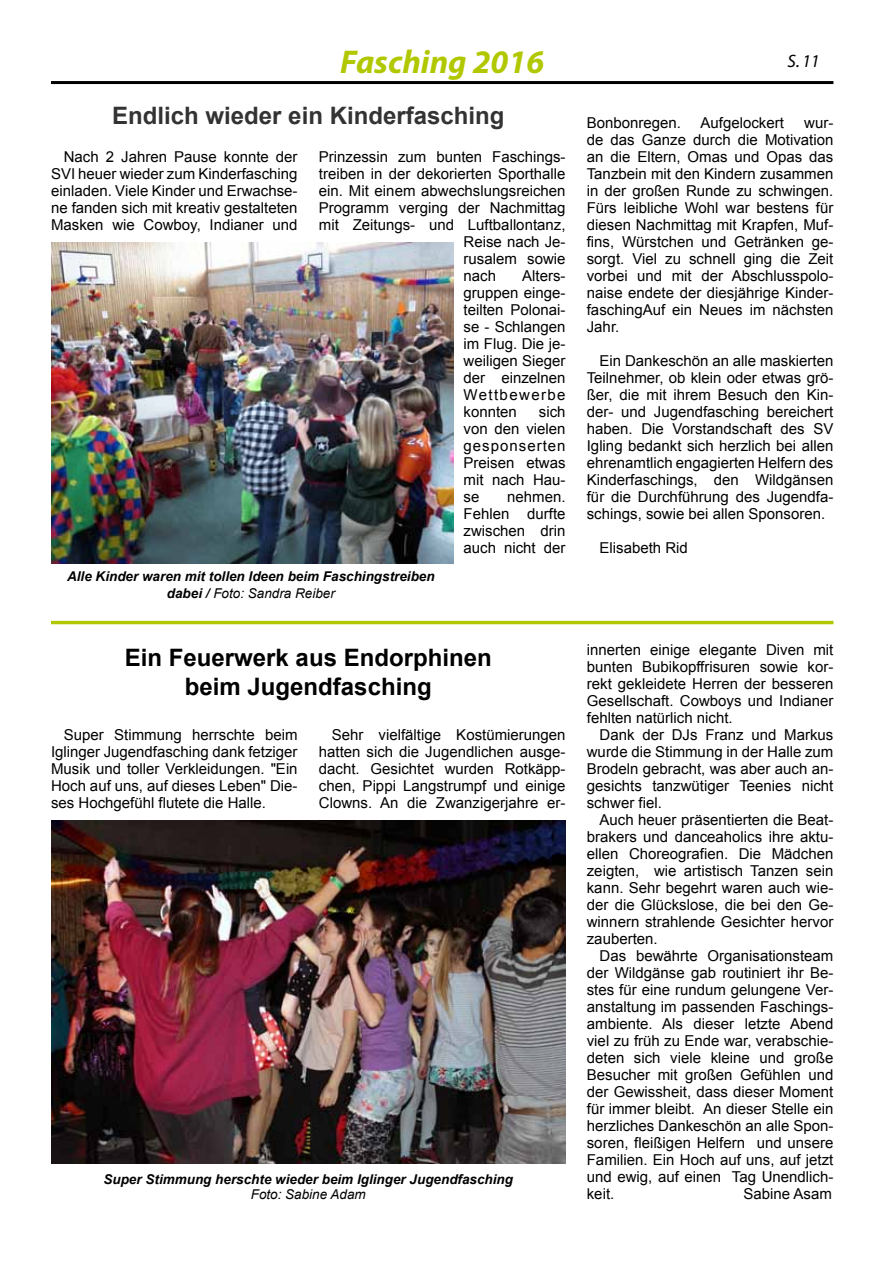
<style>
.page{position:relative;width:893px;height:1263px;background:#fff}
.page>*{position:absolute;margin:0;border:0;box-sizing:border-box;transform-origin:0 0}
.t1{font:italic 700 33px "Myriad Pro";color:#b1c800}
.t2{font:700 24px/28.8px "Arial";color:#000;text-align:center}
.t3{font:700 24px "Arial";color:#333}
.t4{font:italic 18px "Myriad Pro";color:#000}
.t5{font:15px/17px "Arial";color:#000;text-align:justify}
.t6{font:italic 700 13.5px/16.5px "Arial";color:#000;text-align:center}
.t7{font:italic 13.5px "Arial";color:#000}
.s1{font-weight:400}
</style>
<div class="page">
<hr style="left:51px;top:81px;width:782px;height:3px;background:#000">
<img style="left:51px;top:821px;width:515px;height:343px">
<img style="left:51px;top:242px;width:403px;height:321px">
<hr style="left:51px;top:621px;width:782px;height:3px;background:#b4c205">
<h1 class="t1" style="left:340px;top:40px;width:205px">Fasching 2016</h1>
<p class="t4" style="left:788px;top:49px;width:34px">S. 11</p>
<h2 class="t3" style="left:112px;top:99px;width:394px">Endlich wieder ein Kinderfasching</h2>
<p class="t5" style="left:51px;top:148px;width:248px;text-indent:13px">Nach 2 Jahren Pause konnte der SVI heuer wieder zum Kinderfasching einladen. Viele Kinder und Erwachse&shy;ne fanden sich mit kreativ gestalteten Masken wie Cowboy, Indianer und</p>
<p class="t5" style="left:587px;top:114px;width:96px">Bonbonregen.</p>
<p class="t5" style="left:701px;top:114px;width:85px">Aufgelockert</p>
<p class="t5" style="left:587px;top:114px;width:248px;text-indent:217px">wur&shy;de das Ganze durch die Motivation an die Eltern, Omas und Opas das Tanzbein mit den Kindern zusammen in der großen Runde zu schwingen.<br>Fürs leibliche Wohl war bestens für diesen Nachmittag mit Krapfen, Muf&shy;fins, Würstchen und Getränken ge&shy;sorgt. Viel zu schnell ging die Zeit vorbei und mit der Abschlusspolo&shy;naise endete der diesjährige Kinder&shy;faschingAuf ein Neues im nächsten Jahr.</p>
<p class="t5" style="left:587px;top:352px;width:248px;text-indent:13px">Ein Dankeschön an alle maskierten Teilnehmer, ob klein oder etwas grö&shy;ßer, die mit ihrem Besuch den Kin&shy;der- und Jugendfasching bereichert haben. Die Vorstandschaft des SV Igling bedankt sich herzlich bei allen ehrenamtlich engagierten Helfern des Kinderfaschings, den Wildgänsen für die Durchführung des Jugendfa&shy;schings, sowie bei allen Sponsoren.</p>
<p class="t5" style="left:600px;top:539px;width:90px">Elisabeth Rid</p>
<p class="t5" style="left:319px;top:148px;width:248px">Prinzessin zum bunten Faschings-</p>
<p class="t5" style="left:319px;top:165px;width:248px">treiben in der dekorierten Sporthalle</p>
<p class="t5" style="left:319px;top:182px;width:248px">ein. Mit einem abwechslungsreichen</p>
<p class="t5" style="left:319px;top:199px;width:248px">Programm verging der Nachmittag</p>
<p class="t5" style="left:319px;top:216px;width:248px">mit Zeitungs- und Luftballontanz,</p>
<p class="t5" style="left:463px;top:233px;width:104px">Reise nach Je-</p>
<p class="t5" style="left:463px;top:250px;width:104px">rusalem sowie</p>
<p class="t5" style="left:463px;top:267px;width:34px">nach</p>
<p class="t5" style="left:463px;top:267px;width:104px;text-indent:59px">Alters&shy;gruppen einge&shy;teilten Polonai&shy;se - Schlangen im Flug. Die je&shy;weiligen Sieger der einzelnen Wettbewerbe konnten</p>
<p class="t5" style="left:463px;top:403px;width:104px;text-indent:75px">sich von den vielen gesponserten Preisen etwas mit nach Hau&shy;se</p>
<p class="t5" style="left:463px;top:488px;width:104px;text-indent:44px">nehmen.<br>Fehlen durfte zwischen drin auch nicht der</p>
<p class="t6" style="left:67px;top:568px;width:369px">Alle Kinder waren mit tollen Ideen beim Faschingstreiben dabei / <span class="s1">Foto: Sandra Reiber</span></p>
<h2 class="t2" style="left:125px;top:644px;width:368px">Ein Feuerwerk aus Endorphinen beim Jugendfasching</h2>
<p class="t5" style="left:51px;top:726px;width:248px;text-indent:13px">Super Stimmung herrschte beim Iglinger Jugendfasching dank fetziger Musik und toller Verkleidungen. "Ein Hoch auf uns, auf dieses Leben" Die&shy;ses Hochgefühl flutete die Halle.</p>
<p class="t5" style="left:319px;top:726px;width:248px;text-indent:13px">Sehr vielfältige Kostümierungen hatten sich die Jugendlichen ausge&shy;dacht. Gesichtet wurden Rotkäpp&shy;chen, Pippi Langstrumpf und einige Clowns. An die Zwanzigerjahre er-</p>
<p class="t6" style="left:103px;top:1171px;width:411px">Super Stimmung herschte wieder beim Iglinger Jugendfasching</p>
<p class="t7" style="left:251px;top:1185px;width:117px">Foto: Sabine Adam</p>
<p class="t5" style="left:587px;top:641px;width:248px">innerten einige elegante Diven mit bunten Bubikopffrisuren sowie kor&shy;rekt gekleidete Herren der besseren Gesellschaft. Cowboys und Indianer fehlten natürlich nicht.</p>
<p class="t5" style="left:587px;top:726px;width:248px;text-indent:13px">Dank der DJs Franz und Markus wurde die Stimmung in der Halle zum Brodeln gebracht, was aber auch an&shy;gesichts tanzwütiger Teenies nicht schwer fiel.</p>
<p class="t5" style="left:587px;top:811px;width:248px;text-indent:13px">Auch heuer präsentierten die Beat&shy;brakers und danceaholics ihre aktu&shy;ellen Choreografien. Die Mädchen zeigten, wie artistisch Tanzen sein kann. Sehr begehrt waren auch wie&shy;der die Glückslose, die bei den Ge&shy;winnern strahlende Gesichter hervor zauberten.</p>
<p class="t5" style="left:587px;top:947px;width:248px;text-indent:13px">Das bewährte Organisationsteam der Wildgänse gab routiniert ihr Be&shy;stes für eine rundum gelungene Ver&shy;anstaltung im passenden Faschings&shy;ambiente. Als dieser letzte Abend viel zu früh zu Ende war, verabschie&shy;deten sich viele kleine und große Besucher mit großen Gefühlen und der Gewissheit, dass dieser Moment für immer bleibt. An dieser Stelle ein herzliches Dankeschön an alle Spon&shy;soren, fleißigen Helfern und unsere Familien. Ein Hoch auf uns, auf jetzt und ewig, auf einen Tag Unendlich&shy;keit.</p>
<p class="t5" style="left:744px;top:1186px;width:90px">Sabine Asam</p>
</div>
